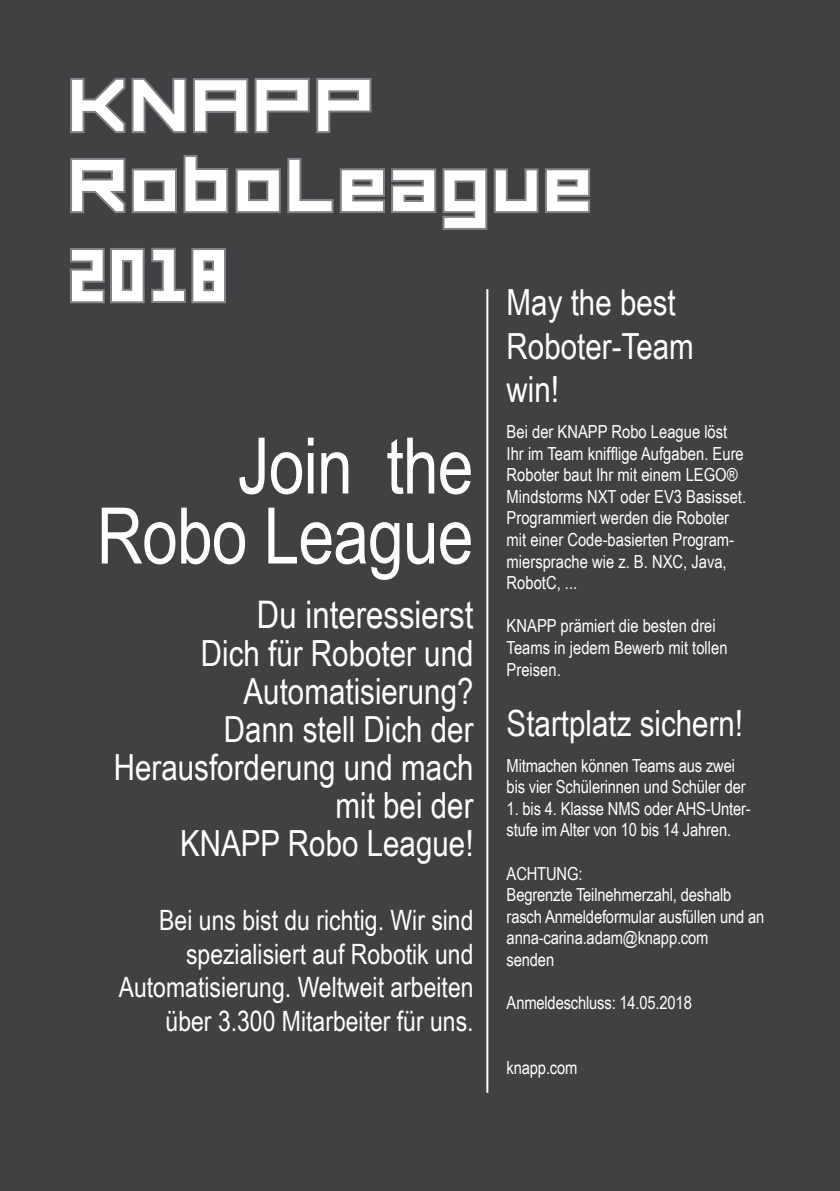
<style>
.page{position:relative;width:840px;height:1191px;background:#fff}
.page>*{position:absolute;margin:0;border:0;box-sizing:border-box;transform-origin:0 0}
.t1{font:98px/80px "FORCED SQUARE";color:#fff}
.t2{font:78px/70px "Arial Narrow";letter-spacing:-.01em;color:#fff;text-align:right}
.t3{font:38px "Arial Narrow";color:#fff}
.t4{font:36px/38px "Arial Narrow";color:#fff;text-align:right}
.t5{font:28px/33.6px "Arial Narrow";color:#fff;text-align:right}
.t6{font:18px/21.6px "Arial Narrow";color:#fff}
</style>
<div class="page">
<div style="left:0;top:0;width:839px;height:1191px;background:#414042"></div>
<hr style="left:486px;top:289px;width:2px;height:803px;background:#fff">
<svg style="left:70px;top:78px;width:302px;height:55px"></svg>
<svg style="left:70px;top:155px;width:520px;height:75px"></svg>
<svg style="left:70px;top:247px;width:156px;height:57px"></svg>
<h1 class="t1" style="left:72px;top:64px;width:527px">KNAPP<br>RoboLeague</h1>
<h1 class="t1" style="left:72px;top:234px;width:164px">2018</h1>
<h3 class="t4" style="left:506px;top:280px;width:189px;line-height:43.2px;text-align:left">May the best<br>Roboter-Team win!</h3>
<p class="t6" style="left:506px;top:420px;width:241px">Bei der KNAPP Robo League löst<br>Ihr im Team knifflige Aufgaben. Eure<br>Roboter baut Ihr mit einem LEGO®<br>Mindstorms NXT oder EV3 Basisset.<br>Programmiert werden die Roboter mit einer Code-basierten Program&shy;miersprache wie z. B. NXC, Java,<br>RobotC, ...</p>
<p class="t6" style="left:506px;top:614px;width:222px">KNAPP prämiert die besten drei<br>Teams in jedem Bewerb mit tollen<br>Preisen.</p>
<h3 class="t4" style="left:506px;top:702px;width:238px">Startplatz sichern!</h3>
<p class="t6" style="left:506px;top:754px;width:240px">Mitmachen können Teams aus zwei bis vier Schülerinnen und Schüler der</p>
<p class="t6" style="left:506px;top:797px;width:245px">1. bis 4. Klasse NMS oder AHS-Unter&shy;stufe im Alter von 10 bis 14 Jahren.</p>
<p class="t6" style="left:506px;top:862px;width:259px">ACHTUNG:<br>Begrenzte Teilnehmerzahl, deshalb rasch Anmeldeformular ausfüllen und an anna-carina.adam@knapp.com<br>senden</p>
<p class="t6" style="left:506px;top:991px;width:187px">Anmeldeschluss: 14.05.2018</p>
<h2 class="t2" style="left:97px;top:428px;width:378px">Join the<br>Robo League</h2>
<h3 class="t3" style="left:257px;top:586px;width:218px">Du interessierst</h3>
<h3 class="t4" style="left:114px;top:632px;width:361px">Dich für Roboter und<br>Automatisierung?<br>Dann stell Dich der<br>Herausforderung und mach mit bei der<br>KNAPP Robo League!</h3>
<h3 class="t5" style="left:119px;top:902px;width:356px">Bei uns bist du richtig. Wir sind spezialisiert auf Robotik und Automatisierung. Weltweit arbeiten über 3.300 Mitarbeiter für uns.</h3>
<p class="t6" style="left:506px;top:1056px;width:72px">knapp.com</p>
</div>
